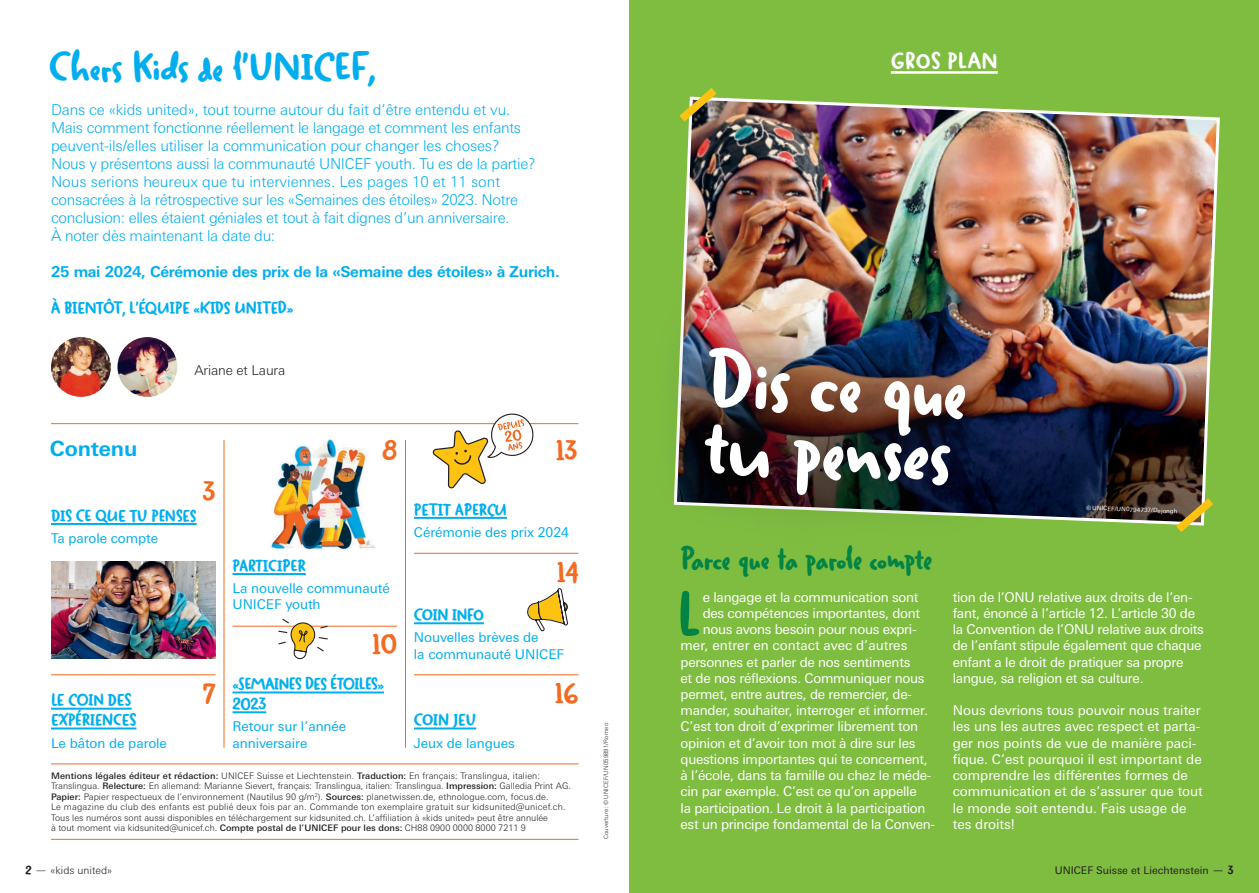
<style>
.page{position:relative;width:1259px;height:893px;background:#fff}
.page>*{position:absolute;margin:0;border:0;box-sizing:border-box;transform-origin:0 0}
.t1{font:700 82.5px/66px "Duffy Script";color:#fff}
.t2{font:700 58.65px "Duffy Script";color:#038445}
.t3{font:700 39px "Duffy Script";letter-spacing:-.005em;color:#00aeef}
.t4{font:700 31.5px "Duffy Script";letter-spacing:-.025em;color:#038445}
.t5{font:700 27px "Duffy Script";color:#f36a21}
.t6{font:700 22.5px "Duffy Script";letter-spacing:.02em;color:#fff}
.t7{font:700 21px "Univers Next Pro";letter-spacing:-.005em;color:#00aeef}
.t8{font:700 16.5px/19.8px "Duffy Script";letter-spacing:-.005em;color:#00aeef}
.t9{font:700 16.5px/19.8px "Duffy Script";letter-spacing:-.025em;color:#00aeef}
.t10{font:300 15px/18px "Univers Next Pro";letter-spacing:-.02em;color:#00aeef}
.t11{font:700 15px "Univers Next Pro";letter-spacing:-.02em;color:#00aeef}
.t12{font:13.5px/16.2px "Univers Next Pro";letter-spacing:-.02em;color:#fff}
.t13{font:13.5px/16.2px "Univers Next Pro";color:#fff}
.t14{font:13.5px/16.2px "Univers Next Pro";letter-spacing:-.005em;color:#00aeef}
.t15{font:300 13.5px "Univers Next Pro";letter-spacing:-.01em;color:#231f20}
.t16{font:10.5px "Univers Next Pro";color:#231f20}
.t17{font:300 10.5px "Univers Next Pro";color:#231f20}
.t18{font:300 9px/10.5px "Univers Next Pro";color:#231f20}
.t19{font:300 6px "Univers Next Pro";letter-spacing:.02em;color:#231f20}
.t20{font:6px "Univers Next Pro";color:#fff}
.s1{font-weight:500}
.s2{font-family:"Duffy Script";font-weight:700;font-size:12px}
.s3{font-size:12px}
</style>
<div class="page">
<div style="left:629px;top:0;width:630px;height:893px;background:#7fbd41"></div>
<img style="left:51px;top:561px;width:164px;height:98px">
<hr style="left:414px;top:622px;width:70px;height:2px;background:#00aeef">
<img style="left:270px;top:439px;width:106px;height:112px">
<hr style="left:51px;top:523px;width:146px;height:2px;background:#00aeef">
<hr style="left:51px;top:423px;width:527px;height:1px;background:#f36a21">
<hr style="left:51px;top:763px;width:527px;height:1px;background:#f36a21">
<hr style="left:51px;top:839px;width:527px;height:1px;background:#f36a21">
<hr style="left:224px;top:440px;width:1px;height:308px;background:#f36a21">
<hr style="left:405px;top:440px;width:1px;height:308px;background:#f36a21">
<hr style="left:414px;top:517px;width:93px;height:2px;background:#00aeef">
<hr style="left:232px;top:691px;width:152px;height:2px;background:#00aeef">
<hr style="left:232px;top:711px;width:34px;height:2px;background:#00aeef">
<hr style="left:414px;top:727px;width:62px;height:2px;background:#00aeef">
<hr style="left:232px;top:626px;width:165px;height:1px;background:#f36a21">
<hr style="left:51px;top:674px;width:164px;height:1px;background:#f36a21">
<hr style="left:414px;top:674px;width:164px;height:1px;background:#f36a21">
<hr style="left:414px;top:553px;width:164px;height:1px;background:#f36a21">
<hr style="left:232px;top:573px;width:74px;height:2px;background:#00aeef">
<img style="left:51px;top:337px;width:60px;height:60px;border-radius:30px">
<img style="left:117px;top:337px;width:60px;height:60px;border-radius:30px">
<hr style="left:51px;top:708px;width:81px;height:2px;background:#00aeef">
<hr style="left:51px;top:727px;width:85px;height:2px;background:#00aeef">
<img style="left:682px;top:97px;width:538px;height:428px">
<svg style="left:527px;top:588px;width:41px;height:44px"></svg>
<hr style="left:891px;top:71px;width:106px;height:3px;background:#fff">
<div style="left:650px;top:290px;width:371px;height:258px;background:#231f20;opacity:.75"></div>
<svg style="left:679px;top:88px;width:37px;height:34px"></svg>
<svg style="left:1176px;top:498px;width:37px;height:34px"></svg>
<svg style="left:432px;top:413px;width:103px;height:76px"></svg>
<svg style="left:277px;top:618px;width:51px;height:42px"></svg>
<h3 class="t3" style="left:49px;top:41px;width:328px">Chers Kids de l’UNICEF,</h3>
<p class="t10" style="left:51px;top:101px;width:486px">Dans ce «kids united», tout tourne autour du fait d’être entendu et vu.<br>Mais comment fonctionne réellement le langage et comment les enfants peuvent-ils/elles utiliser la communication pour changer les choses?<br>Nous y présentons aussi la communauté UNICEF youth. Tu es de la partie?<br>Nous serions heureux que tu interviennes. Les pages 10 et 11 sont consacrées à la rétrospective sur les «Semaines des étoiles» 2023. Notre conclusion: elles étaient géniales et tout à fait dignes d’un anniversaire.<br>À noter dès maintenant la date du:</p>
<p class="t11" style="left:51px;top:263px;width:510px">25 mai 2024, Cérémonie des prix de la «Semaine des étoiles» à Zurich.</p>
<p class="t8" style="left:51px;top:298px;width:244px">À BIENTÔT, L’ÉQUIPE «KIDS UNITED»</p>
<p class="t15" style="left:194px;top:362px;width:92px">Ariane et Laura</p>
<h3 class="t7" style="left:50px;top:436px;width:89px">Contenu</h3>
<h3 class="t5" style="left:202px;top:474px;width:14px">3</h3>
<p class="t8" style="left:51px;top:506px;width:147px">DIS CE QUE TU PENSES</p>
<p class="t14" style="left:51px;top:530px;width:109px">Ta parole compte</p>
<p class="t8" style="left:51px;top:690px;width:87px">LE COIN DES<br>EXPÉRIENCES</p>
<p class="t14" style="left:51px;top:735px;width:117px">Le bâton de parole</p>
<h3 class="t5" style="left:203px;top:675px;width:14px">7</h3>
<h3 class="t5" style="left:382px;top:433px;width:16px">8</h3>
<h3 class="t5" style="left:556px;top:433px;width:23px">13</h3>
<p class="t8" style="left:232px;top:556px;width:75px">PARTICIPER</p>
<p class="t14" style="left:232px;top:580px;width:159px">La nouvelle communauté<br>UNICEF youth</p>
<h3 class="t5" style="left:372px;top:627px;width:26px">10</h3>
<p class="t9" style="left:232px;top:674px;width:153px">«SEMAINES DES ÉTOILES»<br>2023</p>
<p class="t14" style="left:232px;top:719px;width:115px">Retour sur l’année anniversaire</p>
<p class="t8" style="left:414px;top:499px;width:94px">PETIT APERÇU</p>
<p class="t14" style="left:414px;top:524px;width:156px">Cérémonie des prix 2024</p>
<h3 class="t5" style="left:557px;top:554px;width:23px">14</h3>
<p class="t8" style="left:414px;top:605px;width:71px">COIN INFO</p>
<p class="t14" style="left:414px;top:630px;width:152px">Nouvelles brèves de<br>la communauté UNICEF</p>
<p class="t8" style="left:414px;top:710px;width:64px">COIN JEU</p>
<p class="t14" style="left:414px;top:735px;width:102px">Jeux de langues</p>
<h3 class="t5" style="left:555px;top:676px;width:25px">16</h3>
<p class="t18" style="left:51px;top:770px;width:521px"><span class="s1">Mentions légales éditeur et rédaction:</span> UNICEF Suisse et Liechtenstein. <span class="s1">Traduction:</span> En français: Translingua, italien:<br>Translingua. <span class="s1">Relecture:</span> En allemand: Marianne Sievert, français: Translingua, italien: Translingua. <span class="s1">Impression:</span> Galledia Print AG.<br><span class="s1">Papier:</span> Papier respectueux de l’environnement (Nautilus 90 g/m<sup>2</sup>). <span class="s1">Sources:</span> planetwissen.de, ethnologue.com, focus.de.<br>Le magazine du club des enfants est publié deux fois par an. Commande ton exemplaire gratuit sur kidsunited@unicef.ch.<br>Tous les numéros sont aussi disponibles en téléchargement sur kidsunited.ch. L’affiliation à «kids united» peut être annulée<br>à tout moment via kidsunited@unicef.ch. <span class="s1">Compte postal de l’UNICEF pour les dons:</span> CH88 0900 0000 8000 7211 9</p>
<p class="t17" style="left:26px;top:864px;width:88px"><span class="s2">2</span> <span class="s3">—</span> «kids united»</p>
<p class="t19" style="left:602px;top:839px;width:118px;rotate:-90deg">Couverture: © UNICEF/UN059891/Romeo</p>
<h3 class="t6" style="left:891px;top:46px;width:108px">GROS PLAN</h3>
<h1 class="t1" style="left:708px;top:345px;width:262px;rotate:2deg">Dis ce que tu penses</h1>
<p class="t20" style="left:1086px;top:504px;width:93px;rotate:2deg">© UNICEF/UN0794737/Dejongh</p>
<h3 class="t4" style="left:680px;top:537px;width:253px">Parce que ta parole compte</h3>
<h2 class="t2" style="left:677px;top:576px;width:24px">L</h2>
<p class="t12" style="left:702px;top:589px;width:217px">e langage et la communication sont</p>
<p class="t12" style="left:702px;top:605px;width:219px">des compétences importantes, dont</p>
<p class="t12" style="left:702px;top:621px;width:215px">nous avons besoin pour nous expri-</p>
<p class="t13" style="left:680px;top:638px;width:228px">mer, entrer en contact avec d’autres</p>
<p class="t12" style="left:680px;top:654px;width:231px">personnes et parler de nos sentiments</p>
<p class="t12" style="left:680px;top:670px;width:246px">et de nos réflexions. Communiquer nous</p>
<p class="t12" style="left:680px;top:686px;width:233px">permet, entre autres, de remercier, de-</p>
<p class="t12" style="left:680px;top:702px;width:249px">mander, souhaiter, interroger et informer.</p>
<p class="t12" style="left:680px;top:719px;width:239px">C’est ton droit d’exprimer librement ton</p>
<p class="t12" style="left:680px;top:735px;width:236px">opinion et d’avoir ton mot à dire sur les</p>
<p class="t12" style="left:680px;top:751px;width:249px">questions importantes qui te concernent,</p>
<p class="t12" style="left:680px;top:767px;width:252px">à l’école, dans ta famille ou chez le méde-</p>
<p class="t12" style="left:680px;top:783px;width:238px">cin par exemple. C’est ce qu’on appelle</p>
<p class="t12" style="left:680px;top:800px;width:246px">la participation. Le droit à la participation</p>
<p class="t12" style="left:680px;top:816px;width:256px">est un principe fondamental de la Conven-</p>
<p class="t12" style="left:952px;top:589px;width:253px">tion de l’ONU relative aux droits de l’en&shy;fant, énoncé à l’article 12. L’article 30 de la Convention de l’ONU relative aux droits de l’enfant stipule également que chaque enfant a le droit de pratiquer sa propre langue, sa religion et sa culture.</p>
<p class="t13" style="left:952px;top:702px;width:252px">Nous devrions tous pouvoir nous traiter les uns les autres avec respect et parta&shy;ger nos points de vue de manière paci&shy;fique. C’est pourquoi il est important de comprendre les différentes formes de communication et de s’assurer que tout le monde soit entendu. Fais usage de tes droits!</p>
<p class="t16" style="left:1054px;top:864px;width:180px">UNICEF Suisse et Liechtenstein <span class="s3">—</span> <span class="s2">3</span></p>
</div>
